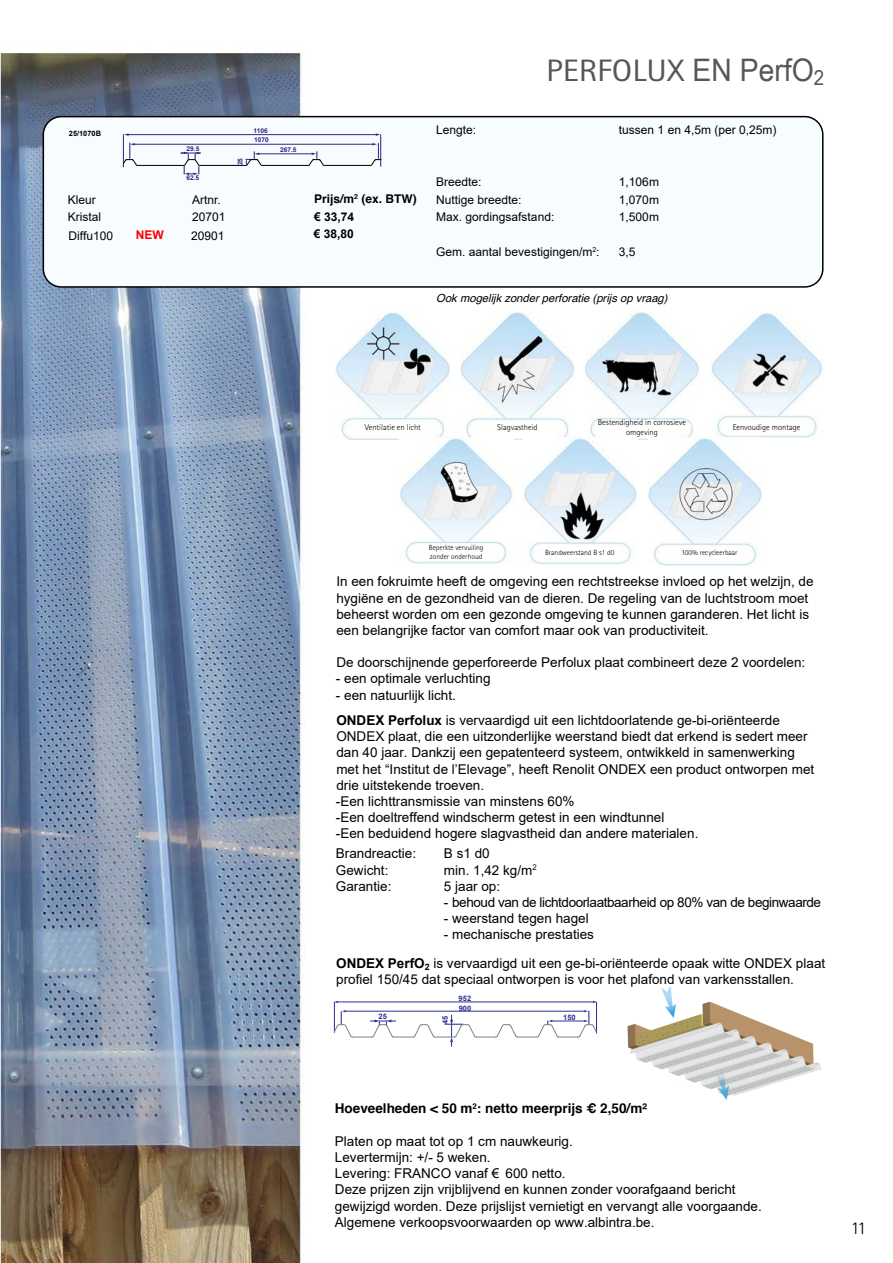
<style>
.page{position:relative;width:893px;height:1263px;background:#fff}
.page>*{position:absolute;margin:0;border:0;box-sizing:border-box;transform-origin:0 0}
.t1{font:31.05px "Rotis Sans Serif Std";color:#575756;scale:1.11 1}
.t2{font:300 18px "Rotis Sans Serif Std";color:#000}
.t3{font:13.5px/16.2px "Arial";color:#000}
.t4{font:13.5px "Arial";letter-spacing:-.03em;color:#000}
.t5{font:13.5px/16.2px "Arial";color:#000}
.t6{font:700 13.5px "Helvetica";color:#000}
.t7{font:12px "Arial";color:#000}
.t8{font:700 12px "Helvetica";color:#000}
.t9{font:700 12px "Arial";color:#000}
.t10{font:12px "Arial";color:#000}
.t11{font:700 12px "Arial";color:#f00}
.t12{font:italic 11.25px "Helvetica";color:#000}
.t13{font:300 8.4px/10.2px "Rotis Sans Serif Std";color:#000;text-align:center}
.t14{font:300 7.5px/9px "Rotis Sans Serif Std";color:#000}
.t15{font:700 7.5px "Arial";color:#2e3092}
.t16{font:700 7.35px "Arial";color:#000}
.t17{font:700 6.6px "Arial";color:#312783}
.s1{font-family:"Arial Narrow"}
.s2{font-style:inherit}
.s3{font-weight:700}
</style>
<div class="page">
<img style="left:1px;top:52px;width:823px;height:1211px">
<img style="left:619px;top:974px;width:204px;height:126px">
<img style="left:336px;top:311px;width:114px;height:129px">
<img style="left:460px;top:311px;width:114px;height:129px">
<img style="left:585px;top:311px;width:114px;height:129px">
<img style="left:709px;top:311px;width:114px;height:127px">
<img style="left:399px;top:438px;width:114px;height:127px">
<img style="left:524px;top:438px;width:114px;height:127px">
<img style="left:648px;top:438px;width:114px;height:128px">
<div style="left:43px;top:117px;width:780px;height:170px;background:#f7fcff;border-radius:18px"></div>
<div style="left:43px;top:116px;width:780px;height:172px;border:2px solid #000;border-radius:18px"></div>
<hr style="left:380px;top:135px;width:1px;height:32px;background:#312783">
<hr style="left:128px;top:134px;width:249px;height:1px;background:#312783">
<hr style="left:123px;top:134px;width:1px;height:33px;background:#312783">
<svg style="left:122px;top:143px;width:259px;height:32px"></svg>
<hr style="left:596px;top:1002px;width:1px;height:31px;background:#2e3092">
<hr style="left:337px;top:1002px;width:257px;height:1px;background:#2e3092">
<hr style="left:334px;top:1002px;width:1px;height:31px;background:#2e3092">
<svg style="left:333px;top:1010px;width:264px;height:37px"></svg>
<p class="t16" style="left:69px;top:128px;width:34px">25/1070B</p>
<p class="t17" style="left:187px;top:144px;width:14px">29.5</p>
<p class="t17" style="left:186px;top:173px;width:14px">62.5</p>
<p class="t17" style="left:236px;top:165px;width:9px;rotate:-90deg">25</p>
<p class="t17" style="left:253px;top:126px;width:16px">1106</p>
<p class="t17" style="left:254px;top:135px;width:16px">1070</p>
<p class="t17" style="left:280px;top:145px;width:18px">267.5</p>
<h1 class="t1" style="left:546px;top:52px;width:252px">PERFOLUX <span class="s1">EN PerfO</span><sub>2</sub></h1>
<p class="t7" style="left:436px;top:122px;width:42px">Lengte:</p>
<p class="t7" style="left:619px;top:122px;width:159px">tussen 1 en 4,5m (per 0,25m)</p>
<p class="t7" style="left:436px;top:174px;width:47px">Breedte:</p>
<p class="t7" style="left:619px;top:174px;width:42px">1,106m</p>
<p class="t8" style="left:314px;top:190px;width:104px">Prijs/m<sup>2</sup> (ex. BTW)</p>
<p class="t9" style="left:314px;top:208px;width:42px">€ 33,74</p>
<p class="t7" style="left:68px;top:191px;width:30px">Kleur</p>
<p class="t7" style="left:192px;top:191px;width:30px">Artnr.</p>
<p class="t7" style="left:436px;top:191px;width:87px">Nuttige breedte:</p>
<p class="t7" style="left:619px;top:191px;width:42px">1,070m</p>
<p class="t7" style="left:68px;top:208px;width:35px">Kristal</p>
<p class="t7" style="left:192px;top:208px;width:35px">20701</p>
<p class="t7" style="left:436px;top:209px;width:120px">Max. gordingsafstand:</p>
<p class="t7" style="left:619px;top:209px;width:42px">1,500m</p>
<p class="t10" style="left:68px;top:227px;width:46px">Diffu100</p>
<p class="t11" style="left:136px;top:226px;width:29px">NEW</p>
<p class="t7" style="left:191px;top:227px;width:35px">20901</p>
<p class="t9" style="left:314px;top:225px;width:42px"><span class="s2">€</span> 38,80</p>
<p class="t7" style="left:436px;top:244px;width:165px">Gem. aantal bevestigingen/m<sup>2</sup>:</p>
<p class="t7" style="left:619px;top:244px;width:18px">3,5</p>
<p class="t12" style="left:436px;top:289px;width:233px">Ook mogelijk zonder perforatie (prijs op vraag)</p>
<p class="t13" style="left:365px;top:422px;width:58px">Ventilatie en licht</p>
<p class="t13" style="left:497px;top:422px;width:42px">Slagvastheid</p>
<p class="t13" style="left:598px;top:417px;width:90px">Bestendigheid in corrosieve omgeving</p>
<p class="t13" style="left:733px;top:422px;width:69px">Eenvoudige montage</p>
<p class="t14" style="left:429px;top:543px;width:56px">Beperkte vervuiling zonder onderhoud</p>
<p class="t14" style="left:545px;top:548px;width:71px">Brandweerstand B s1 d0</p>
<p class="t14" style="left:682px;top:548px;width:57px">100% recycleerbaar</p>
<p class="t3" style="left:336px;top:573px;width:479px">In een fokruimte heeft de omgeving een rechtstreekse invloed op het welzijn, de hygiëne en de gezondheid van de dieren. De regeling van de luchtstroom moet beheerst worden om een gezonde omgeving te kunnen garanderen. Het licht is een belangrijke factor van comfort maar ook van productiviteit.</p>
<p class="t3" style="left:336px;top:654px;width:470px">De doorschijnende geperforeerde Perfolux plaat combineert deze 2 voordelen:</p>
<p class="t3" style="left:336px;top:670px;width:156px">- een optimale verluchting</p>
<p class="t3" style="left:336px;top:682px;width:445px;line-height:25.3px">- een natuurlijk licht.<br><span class="s3">ONDEX Perfolux</span> is vervaardigd uit een lichtdoorlatende ge-bi-oriënteerde</p>
<p class="t3" style="left:336px;top:728px;width:480px">ONDEX plaat, die een uitzonderlijke weerstand biedt dat erkend is sedert meer dan 40 jaar. Dankzij een gepatenteerd systeem, ontwikkeld in samenwerking met het “Institut de l’Elevage”, heeft Renolit ONDEX een product ontworpen met drie uitstekende troeven.<br>-Een lichttransmissie van minstens 60%<br>-Een doeltreffend windscherm getest in een windtunnel<br>-Een beduidend hogere slagvastheid dan andere materialen.</p>
<p class="t3" style="left:336px;top:845px;width:82px">Brandreactie:</p>
<p class="t3" style="left:444px;top:845px;width:47px">B s1 d0</p>
<p class="t3" style="left:336px;top:862px;width:54px">Gewicht:</p>
<p class="t3" style="left:444px;top:862px;width:94px">min. 1,42 kg/m<sup>2</sup></p>
<p class="t3" style="left:336px;top:878px;width:57px">Garantie:</p>
<p class="t3" style="left:444px;top:878px;width:58px">5 jaar op:</p>
<p class="t4" style="left:444px;top:893px;width:379px">- behoud van de lichtdoorlaatbaarheid op 80% van de beginwaarde</p>
<p class="t3" style="left:444px;top:910px;width:146px">- weerstand tegen hagel</p>
<p class="t3" style="left:444px;top:926px;width:152px">- mechanische prestaties</p>
<p class="t3" style="left:336px;top:955px;width:491px"><span class="s3">ONDEX Perf</span><span class="s3">O</span><sub>2</sub> is vervaardigd uit een ge-bi-oriënteerde opaak witte ONDEX plaat profiel 150/45 dat speciaal ontworpen is voor het plafond van varkensstallen.</p>
<p class="t15" style="left:379px;top:1011px;width:10px">25</p>
<p class="t15" style="left:459px;top:993px;width:14px">952</p>
<p class="t15" style="left:459px;top:1003px;width:14px">900</p>
<p class="t15" style="left:440px;top:1024px;width:10px;rotate:-90deg">45</p>
<p class="t15" style="left:563px;top:1012px;width:14px">150</p>
<p class="t6" style="left:335px;top:1098px;width:313px">Hoeveelheden &lt; 50 m<sup>2</sup>: netto meerprijs € 2,50/m²</p>
<p class="t5" style="left:335px;top:1133px;width:239px">Platen op maat tot op 1 cm nauwkeurig.<br>Levertermijn: +/- 5 weken.</p>
<p class="t3" style="left:335px;top:1165px;width:428px">Levering: FRANCO vanaf € 600 netto.<br>Deze prijzen zijn vrijblijvend en kunnen zonder voorafgaand bericht gewijzigd worden. Deze prijslijst vernietigt en vervangt alle voorgaande.<br>Algemene verkoopsvoorwaarden op www.albintra.be.</p>
<h2 class="t2" style="left:851px;top:1217px;width:17px">11</h2>
</div>
